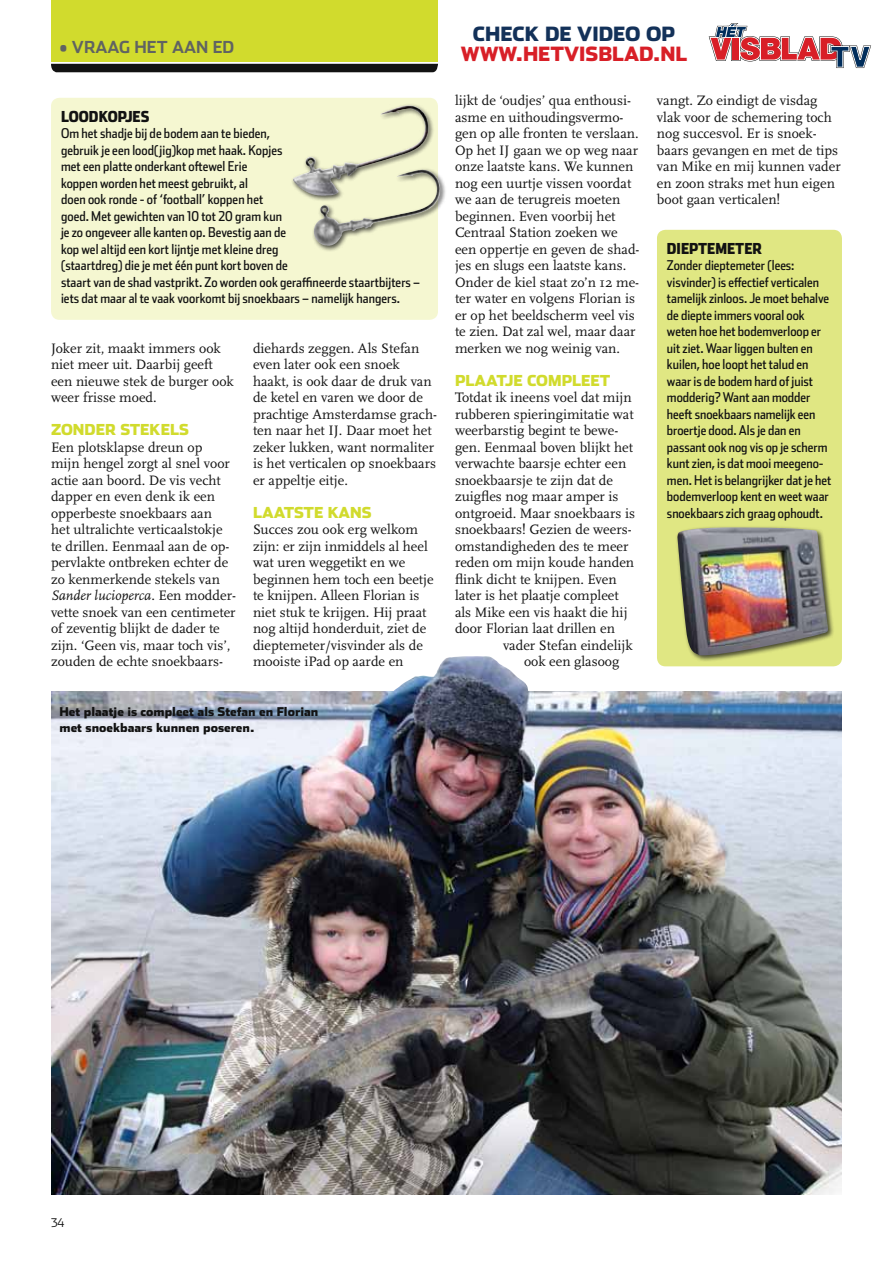
<style>
.page{position:relative;width:893px;height:1263px;background:#fff}
.page>*{position:absolute;margin:0;border:0;box-sizing:border-box;transform-origin:0 0}
.t1{font:900 19.5px "Stainless";letter-spacing:.14em;color:#d81f27}
.t2{font:900 19.5px "Stainless";color:#133159}
.t3{font:700 16.5px "Stainless";color:#606362}
.t4{font:900 15px "Stainless";color:#d1db2d}
.t5{font:900 15px "Stainless Cond";color:#121212}
.t6{font:14.25px/16.5px "Scala";color:#121212}
.t7{font:italic 14.25px "AD Scala";color:#121212}
.t8{font:13.5px/16.5px "Stainless Cond";color:#121212}
.t9{font:900 12px/16.5px "Stainless";color:#121212}
.t10{font:300 12px "Stainless";color:#121212}
.s1{font-family:"Scala";font-style:normal}
</style>
<div class="page">
<div style="left:51px;top:0;width:387px;height:62px;background:#d1db2d"></div>
<div style="left:51px;top:64px;width:387px;height:8px;background:#121212"></div>
<svg style="left:708px;top:23px;width:163px;height:45px"></svg>
<img style="left:51px;top:692px;width:791px;height:502px">
<div style="left:51px;top:98px;width:387px;height:222px;background:#f5f7d1;border-radius:9px"></div>
<div style="left:657px;top:230px;width:185px;height:436px;background:#e0e783;border-radius:9px"></div>
<div style="left:675px;top:525px;width:159px;height:136px;background:#121212;opacity:.75"></div>
<img style="left:677px;top:527px;width:151px;height:131px">
<div style="left:290px;top:103px;width:144px;height:99px;background:#121212;opacity:.75"></div>
<img style="left:380px;top:105px;width:45px;height:36px">
<div style="left:312px;top:167px;width:135px;height:85px;background:#121212;opacity:.75"></div>
<img style="left:396px;top:170px;width:41px;height:25px">
<img style="left:369px;top:656px;width:160px;height:72px">
<p class="t3" style="left:60px;top:37px;width:26px">• VRAA</p>
<p class="t3" style="left:119px;top:37px;width:28px">G HET</p>
<p class="t3" style="left:172px;top:37px;width:13px">AAN</p>
<p class="t3" style="left:213px;top:37px;width:11px">ED</p>
<p class="t5" style="left:61px;top:107px;width:90px">LOODKOPJES</p>
<p class="t8" style="left:61px;top:125px;width:361px">Om het shadje bij de bodem aan te bieden,<br>gebruik je een lood(jig)kop met haak. Kopjes<br>met een platte onderkant oftewel Erie<br>koppen worden het meest gebruikt, al<br>doen ook ronde - of ‘football’ koppen het<br>goed. Met gewichten van 10 tot 20 gram kun<br>je zo ongeveer alle kanten op. Bevestig aan de<br>kop wel altijd een kort lijntje met kleine dreg<br>(staartdreg) die je met één punt kort boven de<br>staart van de shad vastprikt. Zo worden ook geraffineerde staartbijters – iets dat maar al te vaak voorkomt bij snoekbaars – namelijk hangers.</p>
<p class="t6" style="left:51px;top:340px;width:184px">Joker zit, maakt immers ook niet meer uit. Daarbij geeft een nieuwe stek de burger ook weer frisse moed.</p>
<p class="t4" style="left:51px;top:420px;width:139px">ZONDER STEKELS</p>
<p class="t6" style="left:51px;top:439px;width:180px">Een plotsklapse dreun op mijn hengel zorgt al snel voor actie aan boord. De vis vecht dapper en even denk ik een opperbeste snoekbaars aan het ultralichte verticaalstokje te drillen. Eenmaal aan de op&shy;pervlakte ontbreken echter de zo kenmerkende stekels van</p>
<p class="t7" style="left:51px;top:588px;width:186px">Sander lucioperca<span class="s1">. Een modder-</span></p>
<p class="t6" style="left:51px;top:604px;width:186px">vette snoek van een centimeter of zeventig blijkt de dader te zijn. ‘Geen vis, maar toch vis’, zouden de echte snoekbaars-</p>
<p class="t6" style="left:253px;top:340px;width:186px">diehards zeggen. Als Stefan even later ook een snoek haakt, is ook daar de druk van de ketel en varen we door de prachtige Amsterdamse grach&shy;ten naar het IJ. Daar moet het zeker lukken, want normaliter is het verticalen op snoekbaars er appeltje eitje.</p>
<p class="t4" style="left:253px;top:503px;width:120px">LAATSTE KANS</p>
<p class="t6" style="left:253px;top:522px;width:182px">Succes zou ook erg welkom zijn: er zijn inmiddels al heel wat uren weggetikt en we beginnen hem toch een beetje te knijpen. Alleen Florian is niet stuk te krijgen. Hij praat nog altijd honderduit, ziet de dieptemeter/visvinder als de mooiste iPad op aarde en</p>
<p class="t9" style="left:60px;top:703px;width:260px">Het plaatje is compleet als Stefan en Florian met snoekbaars kunnen poseren.</p>
<h1 class="t2" style="left:473px;top:22px;width:204px">check de video op</h1>
<h1 class="t1" style="left:461px;top:41px;width:228px">www.hetvisblad.nl</h1>
<p class="t6" style="left:455px;top:93px;width:186px">lijkt de ‘oudjes’ qua enthousi&shy;asme en uithoudingsvermo&shy;gen op alle fronten te verslaan.<br>Op het IJ gaan we op weg naar onze laatste kans. We kunnen nog een uurtje vissen voordat we aan de terugreis moeten beginnen. Even voorbij het<br>Centraal Station zoeken we een oppertje en geven de shad&shy;jes en slugs een laatste kans.<br>Onder de kiel staat zo’n 12 me&shy;ter water en volgens Florian is er op het beeldscherm veel vis te zien. Dat zal wel, maar daar merken we nog weinig van.</p>
<p class="t4" style="left:455px;top:371px;width:156px">PLAATJE COMPLEET</p>
<p class="t6" style="left:455px;top:390px;width:182px">Totdat ik ineens voel dat mijn rubberen spieringimitatie wat weerbarstig begint te bewe&shy;gen. Eenmaal boven blijkt het verwachte baarsje echter een snoekbaarsje te zijn dat de zuigfles nog maar amper is ontgroeid. Maar snoekbaars is snoekbaars! Gezien de weers&shy;omstandigheden des te meer reden om mijn koude handen flink dicht te knijpen. Even later is het plaatje compleet als Mike een vis haakt die hij door Florian laat drillen en</p>
<p class="t6" style="left:503px;top:637px;width:131px;text-align:center">vader Stefan eindelijk ook een glasoog</p>
<p class="t6" style="left:657px;top:93px;width:185px">vangt. Zo eindigt de visdag vlak voor de schemering toch nog succesvol. Er is snoek&shy;baars gevangen en met de tips van Mike en mij kunnen vader en zoon straks met hun eigen boot gaan verticalen!</p>
<p class="t5" style="left:667px;top:239px;width:97px">DIEPTEMETER</p>
<p class="t8" style="left:667px;top:257px;width:166px">Zonder dieptemeter (lees: visvinder) is effectief verticalen tamelijk zinloos. Je moet behalve de diepte immers vooral ook weten hoe het bodemverloop er uit ziet. Waar liggen bulten en kuilen, hoe loopt het talud en waar is de bodem hard of juist modderig? Want aan modder heeft snoekbaars namelijk een broertje dood. Als je dan en passant ook nog vis op je scherm kunt zien, is dat mooi meegeno&shy;men. Het is belangrijker dat je het bodemverloop kent en weet waar snoekbaars zich graag ophoudt.</p>
<p class="t10" style="left:51px;top:1216px;width:15px">34</p>
</div>
